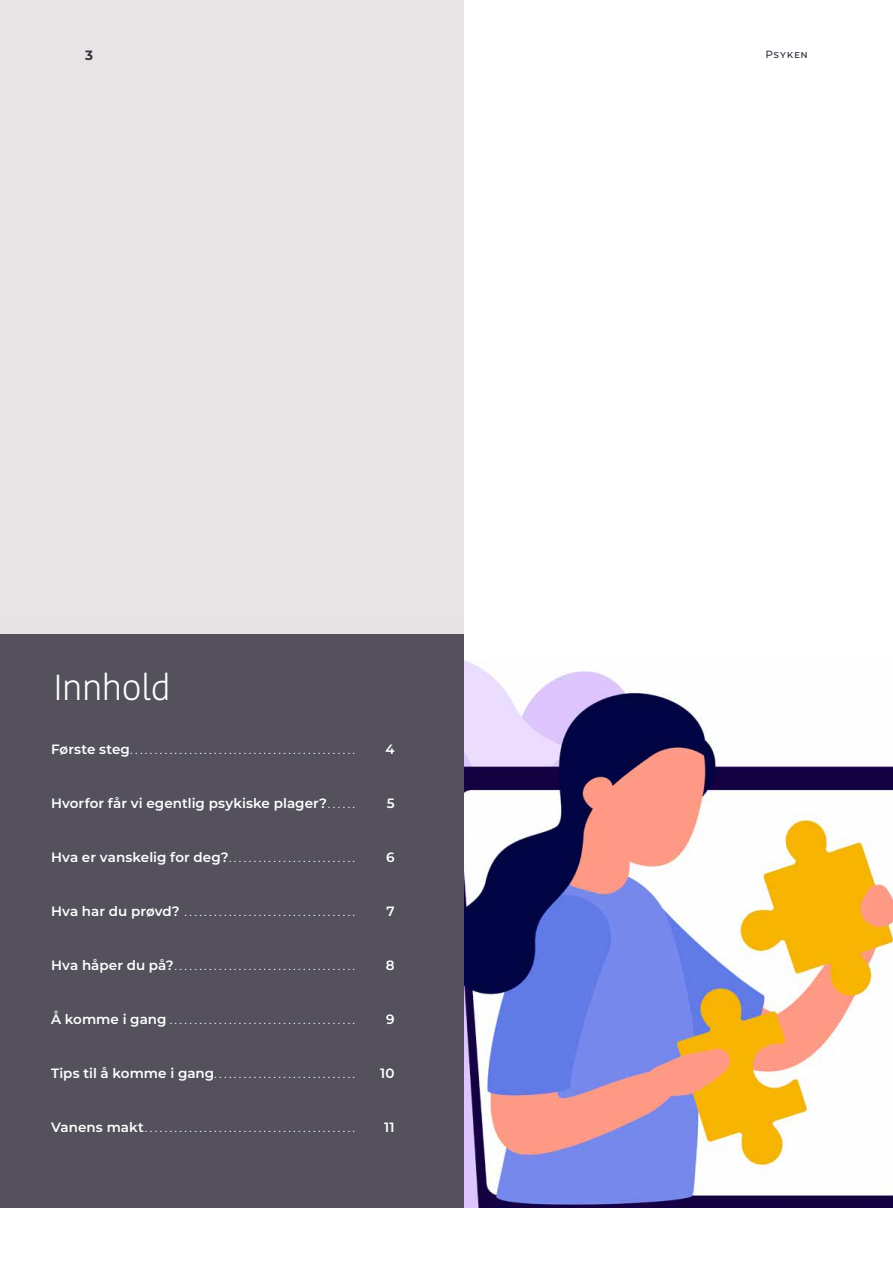
<style>
.page{position:relative;width:893px;height:1263px;background:#fff}
.page>*{position:absolute;margin:0;border:0;box-sizing:border-box;transform-origin:0 0}
.t1{font:300 36px "Kohinoor Bangla";letter-spacing:-.015em;color:#fff}
.t2{font:600 13.5px "Montserrat";letter-spacing:.005em;color:#fff}
.t3{font:700 13.5px "Montserrat";color:#333440}
.t4{font:12px "Montserrat";color:#fff}
.t5{font:500 10.5px "Montserrat";letter-spacing:.07em;color:#333440}
.s1{font-weight:600;font-size:13.5px}
.s2{font-weight:400;font-size:12px}
</style>
<div class="page">
<img style="left:463px;top:659px;width:430px;height:549px">
<div style="left:0;top:612px;width:463px;height:596px;background:#54515c"></div>
<div style="left:0;top:0;width:463px;height:634px;background:#e8e3e4"></div>
<p class="t3" style="left:85px;top:45px;width:9px">3</p>
<p class="t5" style="left:765px;top:47px;width:44px">Psyken</p>
<h1 class="t1" style="left:53px;top:661px;width:119px">Innhold</h1>
<p class="t4" style="left:51px;top:742px;width:306px"><span class="s1">Første steg</span>..............................................</p>
<p class="t2" style="left:385px;top:740px;width:11px">4</p>
<p class="t2" style="left:51px;top:794px;width:306px">Hvorfor får vi egentlig psykiske plager?<span class="s2">. . . . . .</span></p>
<p class="t2" style="left:387px;top:794px;width:9px">5</p>
<p class="t4" style="left:51px;top:850px;width:306px"><span class="s1">Hva er vanskelig for deg?</span>..........................</p>
<p class="t2" style="left:386px;top:848px;width:10px">6</p>
<p class="t4" style="left:51px;top:904px;width:306px"><span class="s1">Hva har du prøvd?</span> ...................................</p>
<p class="t2" style="left:386px;top:902px;width:10px">7</p>
<p class="t4" style="left:51px;top:958px;width:306px"><span class="s1">Hva håper du på?</span>.....................................</p>
<p class="t2" style="left:386px;top:956px;width:10px">8</p>
<p class="t4" style="left:51px;top:1012px;width:306px"><span class="s1">Å komme i gang</span>......................................</p>
<p class="t2" style="left:386px;top:1010px;width:10px">9</p>
<p class="t4" style="left:51px;top:1066px;width:306px"><span class="s1">Tips til å komme i gang</span>.............................</p>
<p class="t2" style="left:380px;top:1064px;width:16px">10</p>
<p class="t4" style="left:51px;top:1120px;width:306px"><span class="s1">Vanens makt</span>...........................................</p>
<p class="t2" style="left:384px;top:1118px;width:12px">11</p>
</div>
